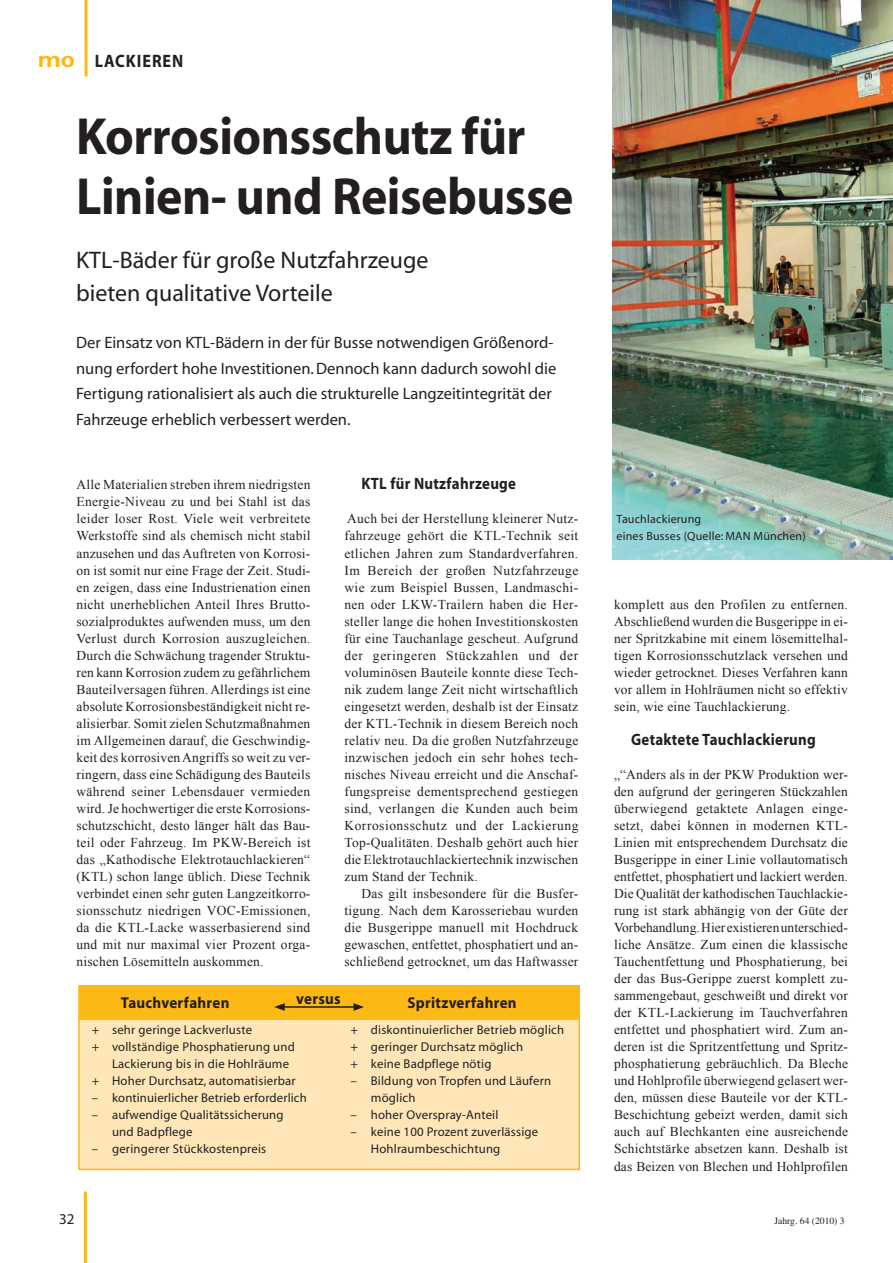
<style>
.page{position:relative;width:893px;height:1263px;background:#fff}
.page>*{position:absolute;margin:0;border:0;box-sizing:border-box;transform-origin:0 0}
.t1{font:700 52.5px/60px "Myriad";letter-spacing:-.01em;color:#231f20;scale:.95 1}
.t2{font:24px/33px "Myriad";color:#231f20}
.t3{font:700 18px "Myriad";letter-spacing:.06em;color:#231f20;scale:.9 1}
.t4{font:16.5px/25.5px "Myriad";color:#231f20}
.t5{font:700 16.5px "Myriad";letter-spacing:.02em;color:#231f20;scale:.9 1}
.t6{font:700 15.75px "Myriad";letter-spacing:.02em;color:#231f20;scale:.95 1}
.t7{font:15px "Myriad";color:#231f20}
.t8{font:13.5px/17.1px "Times New Roman";letter-spacing:.015em;color:#231f20;text-align:justify}
.t9{font:12.75px/17.1px "Myriad";letter-spacing:.015em;color:#231f20}
.t10{font:12px/17.1px "Myriad";letter-spacing:.015em;color:#231f20}
.t11{font:9.6px "Times";color:#231f20}
.s1{font-family:"Gill Sans";font-size:24px;color:#fcb814}
</style>
<div class="page">
<hr style="left:84px;top:1191px;width:3px;height:72px;background:#fcb814">
<img style="left:612px;top:0;width:281px;height:559px">
<div style="left:79px;top:986px;width:500px;height:183px;background:#fee6b9"></div>
<div style="left:78px;top:985px;width:502px;height:185px;border:2px solid #fcb814"></div>
<div style="left:79px;top:985px;width:500px;height:34px;background:#fcb814"></div>
<hr style="left:85px;top:0;width:3px;height:77px;background:#fcb814">
<hr style="left:282px;top:1006px;width:74px;height:2px;background:#231f20">
<svg style="left:274px;top:1003px;width:11px;height:8px"></svg>
<svg style="left:353px;top:1003px;width:11px;height:8px"></svg>
<h3 class="t3" style="left:38px;top:51px;width:161px"><span class="s1">mo</span> Lackieren</h3>
<h1 class="t1" style="left:76px;top:108px;width:525px">Korrosionsschutz für<br>Linien- und Reisebusse</h1>
<h2 class="t2" style="left:76px;top:245px;width:354px">KTL-Bäder für große Nutzfahrzeuge bieten qualitative Vorteile</h2>
<p class="t4" style="left:76px;top:331px;width:482px">Der Einsatz von KTL-Bädern in der für Busse notwendigen Größenord&shy;nung erfordert hohe Investitionen. Dennoch kann dadurch sowohl die Fertigung rationalisiert als auch die strukturelle Langzeitintegrität der Fahrzeuge erheblich verbessert werden.</p>
<p class="t8" style="left:77px;top:476px;width:235px">Alle Materialien streben ihrem niedrigsten Energie-Niveau zu und bei Stahl ist das leider loser Rost. Viele weit verbreitete Werkstoffe sind als chemisch nicht stabil anzusehen und das Auftreten von Korrosi&shy;on ist somit nur eine Frage der Zeit. Studi&shy;en zeigen, dass eine Industrienation einen nicht unerheblichen Anteil Ihres Brutto&shy;sozialproduktes aufwenden muss, um den Verlust durch Korrosion auszugleichen.<br>Durch die Schwächung tragender Struktu&shy;ren kann Korrosion zudem zu gefährlichem Bauteilversagen führen. Allerdings ist eine absolute Korrosionsbeständigkeit nicht re&shy;alisierbar. Somit zielen Schutzmaßnahmen im Allgemeinen darauf, die Geschwindig&shy;keit des korrosiven Angriffs so weit zu ver&shy;ringern, dass eine Schädigung des Bauteils während seiner Lebensdauer vermieden wird. Je hochwertiger die erste Korrosions&shy;schutzschicht, desto länger hält das Bau&shy;teil oder Fahrzeug. Im PKW-Bereich ist das „Kathodische Elektrotauchlackieren“ (KTL) schon lange üblich. Diese Technik verbindet einen sehr guten Langzeitkorro&shy;sionsschutz niedrigen VOC-Emissionen, da die KTL-Lacke wasserbasierend sind und mit nur maximal vier Prozent orga&shy;nischen Lösemitteln auskommen.</p>
<p class="t5" style="left:361px;top:475px;width:173px">KTL für Nutzfahrzeuge</p>
<p class="t8" style="left:344px;top:510px;width:235px">Auch bei der Herstellung kleinerer Nutz&shy;fahrzeuge gehört die KTL-Technik seit etlichen Jahren zum Standardverfahren.<br>Im Bereich der großen Nutzfahrzeuge wie zum Beispiel Bussen, Landmaschi&shy;nen oder LKW-Trailern haben die Her&shy;steller lange die hohen Investitionskosten für eine Tauchanlage gescheut. Aufgrund der geringeren Stückzahlen und der voluminösen Bauteile konnte diese Tech&shy;nik zudem lange Zeit nicht wirtschaftlich eingesetzt werden, deshalb ist der Einsatz der KTL-Technik in diesem Bereich noch relativ neu. Da die großen Nutzfahrzeuge inzwischen jedoch ein sehr hohes tech&shy;nisches Niveau erreicht und die Anschaf&shy;fungspreise dementsprechend gestiegen sind, verlangen die Kunden auch beim Korrosionsschutz und der Lackierung Top-Qualitäten. Deshalb gehört auch hier die Elektrotauchlackiertechnik inzwischen zum Stand der Technik.</p>
<p class="t8" style="left:344px;top:885px;width:235px;text-indent:17px">Das gilt insbesondere für die Busfer&shy;tigung. Nach dem Karosseriebau wurden die Busgerippe manuell mit Hochdruck gewaschen, entfettet, phosphatiert und an&shy;schließend getrocknet, um das Haftwasser</p>
<p class="t6" style="left:121px;top:995px;width:116px">Tauchverfahren</p>
<p class="t6" style="left:296px;top:990px;width:48px">versus</p>
<p class="t6" style="left:408px;top:995px;width:116px">Spritzverfahren</p>
<p class="t9" style="left:92px;top:1022px;width:162px">+ sehr geringe Lackverluste</p>
<p class="t9" style="left:92px;top:1039px;width:205px">+ vollständige Phosphatierung und</p>
<p class="t9" style="left:112px;top:1056px;width:179px">Lackierung bis in die Hohlräume</p>
<p class="t9" style="left:92px;top:1073px;width:205px">+ Hoher Durchsatz, automatisierbar</p>
<p class="t9" style="left:92px;top:1090px;width:217px">– kontinuierlicher Betrieb erforderlich</p>
<p class="t9" style="left:112px;top:1107px;width:173px;text-indent:-20px">– aufwendige Qualitätssicherung und Badpflege</p>
<p class="t9" style="left:92px;top:1141px;width:176px">– geringerer Stückkostenpreis</p>
<p class="t9" style="left:351px;top:1022px;width:215px">+ diskontinuierlicher Betrieb möglich + geringer Durchsatz möglich<br>+ keine Badpflege nötig</p>
<p class="t9" style="left:371px;top:1073px;width:182px;text-indent:-20px">– Bildung von Tropfen und Läufern möglich</p>
<p class="t9" style="left:351px;top:1107px;width:149px">– hoher Overspray-Anteil</p>
<p class="t9" style="left:371px;top:1124px;width:169px;text-indent:-20px">– keine 100 Prozent zuverlässige<br>Hohlraumbeschichtung</p>
<p class="t10" style="left:617px;top:511px;width:191px">Tauchlackierung<br>eines Busses (Quelle: MAN München)</p>
<p class="t8" style="left:614px;top:595px;width:235px">komplett aus den Profilen zu entfernen.<br>Abschließend wurden die Busgerippe in ei&shy;ner Spritzkabine mit einem lösemittelhal&shy;tigen Korrosionsschutzlack versehen und wieder getrocknet. Dieses Verfahren kann vor allem in Hohlräumen nicht so effektiv sein, wie eine Tauchlackierung.</p>
<p class="t5" style="left:631px;top:731px;width:207px">Getaktete Tauchlackierung</p>
<p class="t8" style="left:614px;top:766px;width:235px">„“Anders als in der PKW Produktion wer&shy;den aufgrund der geringeren Stückzahlen überwiegend getaktete Anlagen einge&shy;setzt, dabei können in modernen KTL-Linien mit entsprechendem Durchsatz die Busgerippe in einer Linie vollautomatisch entfettet, phosphatiert und lackiert werden.<br>Die Qualität der kathodischen Tauchlackie&shy;rung ist stark abhängig von der Güte der Vorbehandlung. Hier existieren unterschied&shy;liche Ansätze. Zum einen die klassische Tauchentfettung und Phosphatierung, bei der das Bus-Gerippe zuerst komplett zu&shy;sammengebaut, geschweißt und direkt vor der KTL-Lackierung im Tauchverfahren entfettet und phosphatiert wird. Zum an&shy;deren ist die Spritzentfettung und Spritz&shy;phosphatierung gebräuchlich. Da Bleche und Hohlprofile überwiegend gelasert wer&shy;den, müssen diese Bauteile vor der KTL-Beschichtung gebeizt werden, damit sich auch auf Blechkanten eine ausreichende Schichtstärke absetzen kann. Deshalb ist das Beizen von Blechen und Hohlprofilen</p>
<p class="t7" style="left:59px;top:1211px;width:17px">32</p>
<p class="t11" style="left:774px;top:1215px;width:72px">Jahrg. 64 (2010) 3</p>
</div>
